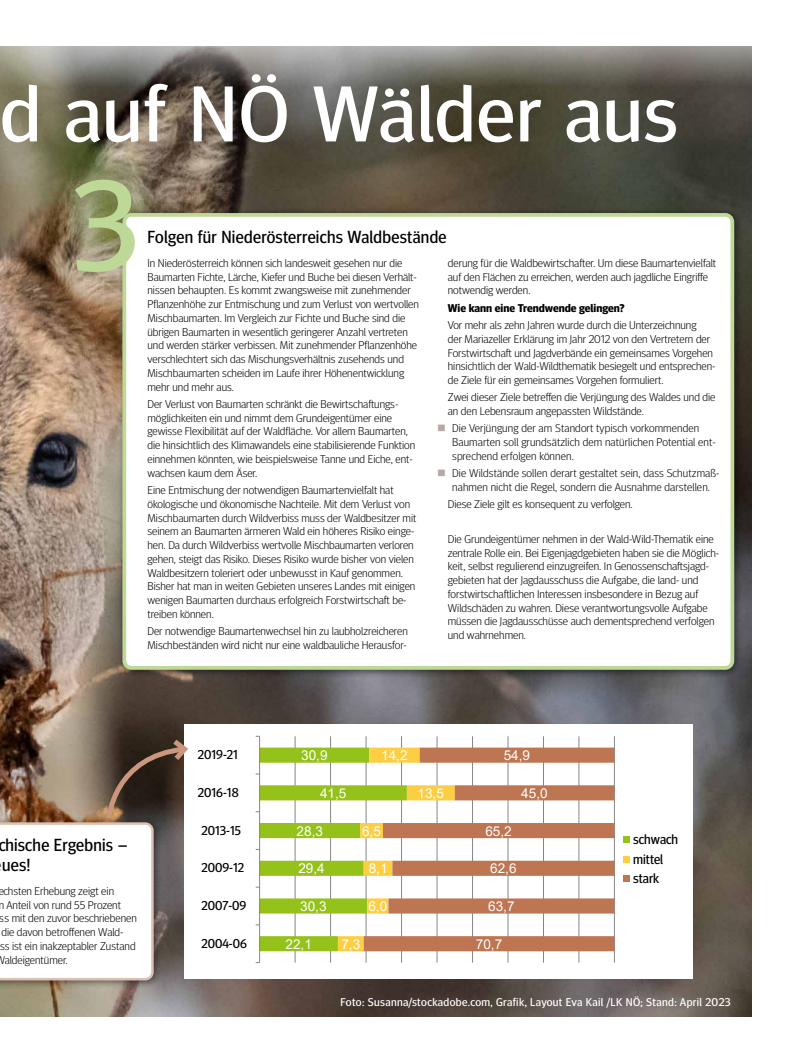
<style>
.page{position:relative;width:798px;height:1063px;background:#fff}
.page>*{position:absolute;margin:0;border:0;box-sizing:border-box;transform-origin:0 0}
.t1{font:128.5px "Meta Headline Pro";color:#bed897;scale:1.05 1}
.t2{font:78.88px "Meta Head OT";letter-spacing:.01em;color:#fff;scale:1.05 1}
.t3{font:17.5px/20px "Meta Head OT";letter-spacing:.015em;color:#000}
.t4{font:13.62px "Arial";color:#fff}
.t5{font:13.62px/19.5px "Meta Head OT";color:#000}
.t6{font:12.88px "Meta Head OT";color:#000}
.t7{font:300 11.25px/13.8px "Meta Head OT";color:#000;scale:1.05 1}
.t8{font:11.25px "Meta Head OT";letter-spacing:.03em;color:#fff;scale:1.05 1}
.t9{font:700 11.25px "Meta Head OT";color:#000;scale:1.05 1}
</style>
<div class="page">
<img style="left:0;top:46px;width:751px;height:971px">
<div style="left:117px;top:208px;width:625px;height:470px;background:#000;opacity:.5"></div>
<div style="left:124px;top:215px;width:608px;height:453px;background:#fff;border-radius:7px"></div>
<div style="left:122px;top:213px;width:612px;height:457px;border:4px solid #bed897;border-radius:7px"></div>
<div style="left:0;top:817px;width:162px;height:172px;background:#000;opacity:.5"></div>
<div style="left:184px;top:724px;width:508px;height:254px;background:#fff"></div>
<hr style="left:614px;top:736px;width:1px;height:227px;background:#868686">
<hr style="left:578px;top:736px;width:1px;height:227px;background:#868686">
<hr style="left:543px;top:736px;width:1px;height:227px;background:#868686">
<hr style="left:507px;top:736px;width:1px;height:227px;background:#868686">
<hr style="left:472px;top:736px;width:1px;height:227px;background:#868686">
<hr style="left:436px;top:736px;width:1px;height:227px;background:#868686">
<hr style="left:401px;top:736px;width:1px;height:227px;background:#868686">
<hr style="left:365px;top:736px;width:1px;height:227px;background:#868686">
<hr style="left:330px;top:736px;width:1px;height:227px;background:#868686">
<hr style="left:295px;top:736px;width:1px;height:227px;background:#868686">
<svg style="left:454px;top:748px;width:160px;height:203px"></svg>
<hr style="left:259px;top:736px;width:1px;height:227px;background:#868686">
<svg style="left:255px;top:748px;width:199px;height:203px"></svg>
<div style="left:623px;top:836px;width:7px;height:7px;background:#94c11a"></div>
<div style="left:623px;top:856px;width:7px;height:7px;background:#fece42"></div>
<div style="left:623px;top:875px;width:7px;height:7px;background:#bd7552"></div>
<svg style="left:0;top:735px;width:192px;height:245px"></svg>
<h2 class="t2" style="left:0;top:66px;width:646px">d auf NÖ Wälder aus</h2>
<h1 class="t1" style="left:72px;top:128px;width:66px">3</h1>
<h3 class="t3" style="left:147px;top:227px;width:300px">Folgen für Niederösterreichs Waldbestände</h3>
<p class="t7" style="left:147px;top:256px;width:260px">In Niederösterreich können sich landesweit gesehen nur die Baumarten Fichte, Lärche, Kiefer und Buche bei diesen Verhält&shy;nissen behaupten. Es kommt zwangsweise mit zunehmender Pflanzenhöhe zur Entmischung und zum Verlust von wertvollen Mischbaumarten. Im Vergleich zur Fichte und Buche sind die übrigen Baumarten in wesentlich geringerer Anzahl vertreten und werden stärker verbissen. Mit zunehmender Pflanzenhöhe verschlechtert sich das Mischungsverhältnis zusehends und Mischbaumarten scheiden im Laufe ihrer Höhenentwicklung mehr und mehr aus.</p>
<p class="t7" style="left:147px;top:397px;width:256px">Der Verlust von Baumarten schränkt die Bewirtschaftungs&shy;möglichkeiten ein und nimmt dem Grundeigentümer eine gewisse Flexibilität auf der Waldfläche. Vor allem Baumarten, die hinsichtlich des Klimawandels eine stabilisierende Funktion einnehmen könnten, wie beispielsweise Tanne und Eiche, ent&shy;wachsen kaum dem Äser.</p>
<p class="t7" style="left:147px;top:483px;width:257px">Eine Entmischung der notwendigen Baumartenvielfalt hat ökologische und ökonomische Nachteile. Mit dem Verlust von Mischbaumarten durch Wildverbiss muss der Waldbesitzer mit seinem an Baumarten ärmeren Wald ein höheres Risiko einge&shy;hen. Da durch Wildverbiss wertvolle Mischbaumarten verloren gehen, steigt das Risiko. Dieses Risiko wurde bisher von vielen Waldbesitzern toleriert oder unbewusst in Kauf genommen.<br>Bisher hat man in weiten Gebieten unseres Landes mit einigen wenigen Baumarten durchaus erfolgreich Forstwirtschaft be&shy;treiben können.</p>
<p class="t7" style="left:147px;top:624px;width:249px">Der notwendige Baumartenwechsel hin zu laubholzreicheren<br>Mischbeständen wird nicht nur eine waldbauliche Herausfor-</p>
<p class="t7" style="left:447px;top:256px;width:257px">derung für die Waldbewirtschafter. Um diese Baumartenvielfalt auf den Flächen zu erreichen, werden auch jagdliche Eingriffe notwendig werden.</p>
<p class="t9" style="left:447px;top:301px;width:170px">Wie kann eine Trendwende gelingen?</p>
<p class="t7" style="left:447px;top:318px;width:256px">Vor mehr als zehn Jahren wurde durch die Unterzeichnung<br>der Mariazeller Erklärung im Jahr 2012 von den Vertretern der Forstwirtschaft und Jagdverbände ein gemeinsames Vorgehen hinsichtlich der Wald-Wildthematik besiegelt und entsprechen&shy;de Ziele für ein gemeinsames Vorgehen formuliert.</p>
<p class="t7" style="left:447px;top:390px;width:256px">Zwei dieser Ziele betreffen die Verjüngung des Waldes und die an den Lebensraum angepassten Wildstände.</p>
<p class="t7" style="left:452px;top:421px;width:252px">Die Verjüngung der am Standort typisch vorkommenden<br>Baumarten soll grundsätzlich dem natürlichen Potential ent&shy;sprechend erfolgen können.</p>
<p class="t7" style="left:452px;top:466px;width:256px">Die Wildstände sollen derart gestaltet sein, dass Schutzmaß&shy;nahmen nicht die Regel, sondern die Ausnahme darstellen.</p>
<p class="t7" style="left:447px;top:497px;width:177px">Diese Ziele gilt es konsequent zu verfolgen.</p>
<p class="t7" style="left:447px;top:532px;width:260px">Die Grundeigentümer nehmen in der Wald-Wild-Thematik eine zentrale Rolle ein. Bei Eigenjagdgebieten haben sie die Möglich&shy;keit, selbst regulierend einzugreifen. In Genossenschaftsjagd&shy;gebieten hat der Jagdausschuss die Aufgabe, die land- und forstwirtschaftlichen Interessen insbesondere in Bezug auf Wildschäden zu wahren. Diese verantwortungsvolle Aufgabe müssen die Jagdausschüsse auch dementsprechend verfolgen und wahrnehmen.</p>
<h3 class="t3" style="left:-2px;top:835px;width:131px">chische Ergebnis – ues!</h3>
<p class="t7" style="left:-2px;top:884px;width:112px">echsten Erhebung zeigt ein</p>
<p class="t7" style="left:-2px;top:898px;width:118px">n Anteil von rund 55 Prozent</p>
<p class="t7" style="left:0;top:911px;width:132px">ss mit den zuvor beschriebenen</p>
<p class="t7" style="left:1px;top:925px;width:118px">die davon betroffenen Wald-</p>
<p class="t7" style="left:0;top:939px;width:130px">ss ist ein inakzeptabler Zustand</p>
<p class="t7" style="left:-4px;top:953px;width:70px">Waldeigentümer.</p>
<p class="t6" style="left:198px;top:747px;width:42px">2019-21</p>
<p class="t4" style="left:301px;top:746px;width:28px">30,9</p>
<p class="t4" style="left:381px;top:746px;width:28px">14,2</p>
<p class="t4" style="left:503px;top:746px;width:28px">54,9</p>
<p class="t6" style="left:198px;top:785px;width:42px">2016-18</p>
<p class="t4" style="left:320px;top:784px;width:28px">41,5</p>
<p class="t4" style="left:417px;top:784px;width:28px">13,5</p>
<p class="t4" style="left:521px;top:784px;width:28px">45,0</p>
<p class="t6" style="left:201px;top:822px;width:41px">2013-15</p>
<p class="t6" style="left:201px;top:860px;width:44px">2009-12</p>
<p class="t4" style="left:296px;top:821px;width:28px">28,3</p>
<p class="t4" style="left:298px;top:859px;width:28px">29,4</p>
<p class="t4" style="left:362px;top:821px;width:20px">6,5</p>
<p class="t4" style="left:368px;top:859px;width:20px">8,1</p>
<p class="t4" style="left:485px;top:821px;width:28px">65,2</p>
<p class="t4" style="left:490px;top:859px;width:28px">62,6</p>
<p class="t5" style="left:633px;top:830px;width:46px">schwach mittel stark</p>
<p class="t6" style="left:201px;top:898px;width:46px">2007-09</p>
<p class="t4" style="left:300px;top:897px;width:28px">30,3</p>
<p class="t4" style="left:368px;top:897px;width:20px">6,0</p>
<p class="t4" style="left:488px;top:897px;width:28px">63,7</p>
<p class="t6" style="left:201px;top:936px;width:47px">2004-06</p>
<p class="t4" style="left:285px;top:935px;width:28px">22,1</p>
<p class="t4" style="left:341px;top:935px;width:20px">7,3</p>
<p class="t4" style="left:475px;top:935px;width:28px">70,7</p>
<p class="t8" style="left:340px;top:996px;width:373px">Foto: Susanna/stockadobe.com, Grafik, Layout Eva Kail /LK NÖ; Stand: April 2023</p>
</div>
